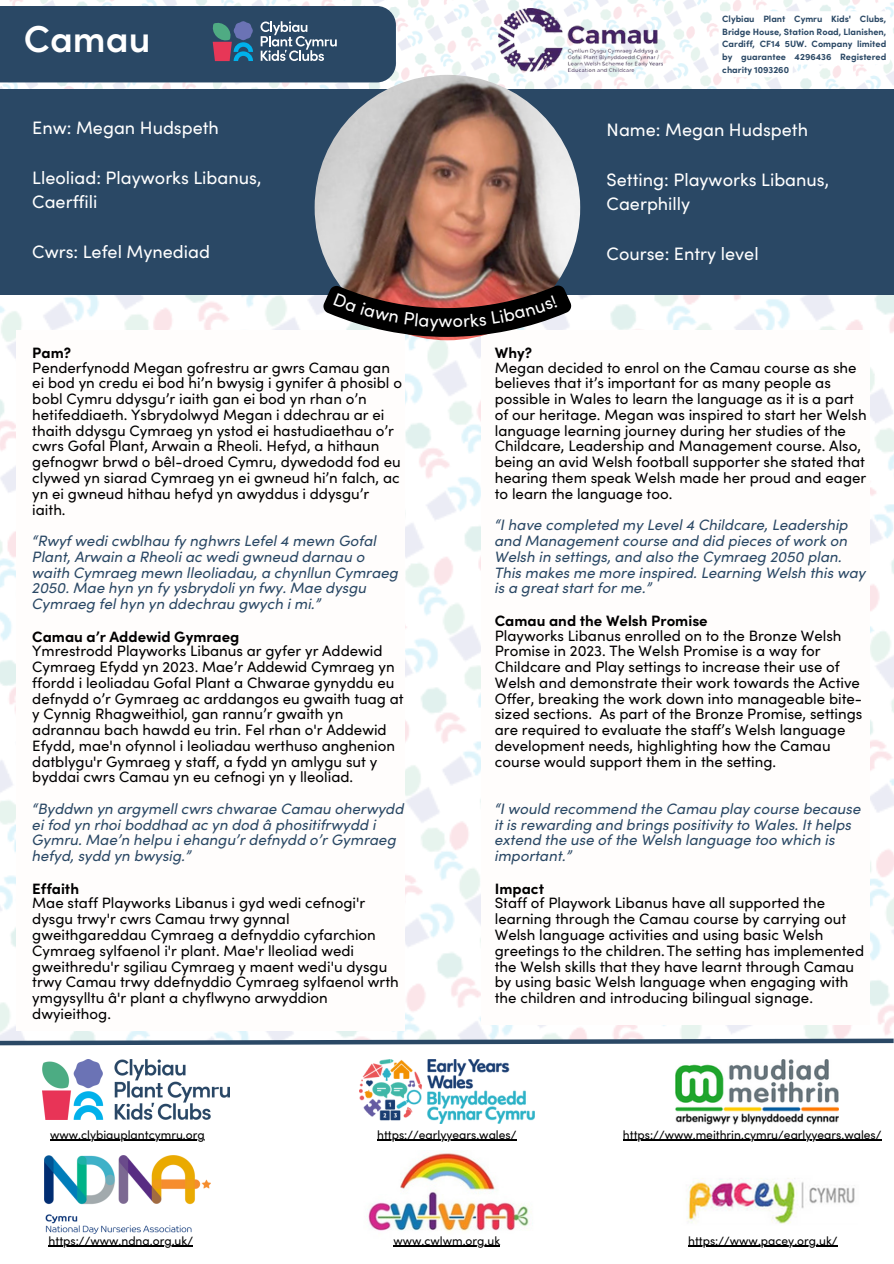
<style>
.page{position:relative;width:894px;height:1264px;background:#fff}
.page>*{position:absolute;margin:0;border:0;box-sizing:border-box;transform-origin:0 0}
.t1{font:600 37.5px "Sofia Pro";color:#fff}
.t2{font:18px/24.8px "Sofia Pro";color:#fff}
.t3{font:15px/15.6px "Sofia Pro";color:#000}
.t4{font:italic 15px/15.8px "Sofia Pro";color:#2a4865}
.t5{font:12px "Sofia Pro";color:#000}
.t6{font:700 9.15px/12.6px "Sofia Pro";color:#2a4865;text-align:justify}
.s1{font-weight:700}
</style>
<div class="page">
<img style="left:9px;top:0;width:884px;height:75px">
<img style="left:0;top:75px;width:893px;height:961px">
<div style="left:0;top:89px;width:893px;height:206px;background:#2a4865"></div>
<div style="left:0;top:6px;width:395px;height:76px;background:#2a4865"></div>
<div style="left:481px;top:330px;width:389px;height:694px;background:#fffdfc"></div>
<svg style="left:0;top:1036px;width:893px;height:10px"></svg>
<img style="left:42px;top:1059px;width:187px;height:60px">
<img style="left:359px;top:1059px;width:175px;height:64px">
<img style="left:675px;top:1059px;width:162px;height:66px">
<img style="left:44px;top:1155px;width:167px;height:78px">
<img style="left:367px;top:1150px;width:162px;height:81px">
<img style="left:686px;top:1178px;width:169px;height:46px">
<svg style="left:260px;top:21px;width:76px;height:40px"></svg>
<svg style="left:212px;top:21px;width:41px;height:40px"></svg>
<div style="left:16px;top:330px;width:389px;height:700px;background:#fffdfc"></div>
<img style="left:314px;top:75px;width:266px;height:265px;border-radius:50%">
<img style="left:498px;top:8px;width:164px;height:63px">
<hr style="left:50px;top:1139px;width:155px;height:1px;background:#000">
<hr style="left:377px;top:1139px;width:139px;height:1px;background:#000">
<hr style="left:622px;top:1139px;width:259px;height:1px;background:#000">
<hr style="left:49px;top:1245px;width:144px;height:1px;background:#000">
<hr style="left:393px;top:1245px;width:107px;height:1px;background:#000">
<hr style="left:688px;top:1245px;width:149px;height:1px;background:#000">
<svg style="left:718px;top:11px;width:171px;height:66px"></svg>
<svg style="left:323px;top:285px;width:248px;height:52px;background:#5c4542"></svg>
<p class="t1" style="left:24px;top:14px;width:128px">Camau</p>
<h1 class="t2" style="left:32px;top:115px;width:188px">Enw: Megan Hudspeth</h1>
<p class="t2" style="left:32px;top:165px;width:230px">Lleoliad: Playworks Libanus,<br>Caerffili</p>
<p class="t2" style="left:32px;top:239px;width:179px">Cwrs: Lefel Mynediad</p>
<h3 class="t3" style="left:32px;top:345px;width:371px"><span class="s1">Pam?<br></span>Penderfynodd Megan gofrestru ar gwrs Camau gan ei bod yn credu ei bod hi’n bwysig i gynifer â phosibl o bobl Cymru ddysgu’r iaith gan ei bod yn rhan o’n hetifeddiaeth. Ysbrydolwyd Megan i ddechrau ar ei thaith ddysgu Cymraeg yn ystod ei hastudiaethau o’r cwrs Gofal Plant, Arwain a Rheoli. Hefyd, a hithaun gefnogwr brwd o bêl-droed Cymru, dywedodd fod eu clywed yn siarad Cymraeg yn ei gwneud hi’n falch, ac yn ei gwneud hithau hefyd yn awyddus i ddysgu’r iaith.</h3>
<h3 class="t4" style="left:32px;top:532px;width:368px">“Rwyf wedi cwblhau fy nghwrs Lefel 4 mewn Gofal Plant, Arwain a Rheoli ac wedi gwneud darnau o waith Cymraeg mewn lleoliadau, a chynllun Cymraeg 2050. Mae hyn yn fy ysbrydoli yn fwy. Mae dysgu Cymraeg fel hyn yn ddechrau gwych i mi.”</h3>
<h3 class="t3" style="left:32px;top:628px;width:373px"><span class="s1">Camau a’r Addewid Gymraeg<br></span>Ymrestrodd Playworks Libanus ar gyfer yr Addewid Cymraeg Efydd yn 2023. Mae’r Addewid Cymraeg yn ffordd i leoliadau Gofal Plant a Chwarae gynyddu eu defnydd o’r Gymraeg ac arddangos eu gwaith tuag at y Cynnig Rhagweithiol, gan rannu’r gwaith yn adrannau bach hawdd eu trin. Fel rhan o'r Addewid Efydd, mae'n ofynnol i leoliadau werthuso anghenion datblygu'r Gymraeg y staff, a fydd yn amlygu sut y byddai cwrs Camau yn eu cefnogi yn y lleoliad.</h3>
<h3 class="t4" style="left:32px;top:800px;width:373px">“Byddwn yn argymell cwrs chwarae Camau oherwydd ei fod yn rhoi boddhad ac yn dod â phositifrwydd i Gymru. Mae’n helpu i ehangu’r defnydd o’r Gymraeg hefyd, sydd yn bwysig.”</h3>
<p class="t3" style="left:32px;top:880px;width:368px"><span class="s1">Effaith<br></span>Mae staff Playworks Libanus i gyd wedi cefnogi'r dysgu trwy'r cwrs Camau trwy gynnal gweithgareddau Cymraeg a defnyddio cyfarchion Cymraeg sylfaenol i'r plant. Mae'r lleoliad wedi gweithredu'r sgiliau Cymraeg y maent wedi'u dysgu trwy Camau trwy ddefnyddio Cymraeg sylfaenol wrth ymgysylltu â'r plant a chyflwyno arwyddion dwyieithog.</p>
<p class="t2" style="left:438px;top:308px;width:16px">w</p>
<h3 class="t6" style="left:722px;top:12px;width:165px">Clybiau Plant Cymru Kids' Clubs, Bridge House, Station Road, Llanishen, Cardiff, CF14 5UW. Company limited by guarantee 4296436 Registered charity 1093260</h3>
<h2 class="t2" style="left:606px;top:117px;width:203px">Name: Megan Hudspeth</h2>
<h2 class="t2" style="left:606px;top:167px;width:224px">Setting: Playworks Libanus,<br>Caerphilly</h2>
<h2 class="t2" style="left:606px;top:241px;width:153px">Course: Entry level</h2>
<h3 class="t3" style="left:494px;top:345px;width:373px"><span class="s1">Why?<br></span>Megan decided to enrol on the Camau course as she believes that it’s important for as many people as possible in Wales to learn the language as it is a part of our heritage. Megan was inspired to start her Welsh language learning journey during her studies of the Childcare, Leadership and Management course. Also, being an avid Welsh football supporter she stated that hearing them speak Welsh made her proud and eager to learn the language too.</h3>
<h3 class="t4" style="left:494px;top:517px;width:372px">“I have completed my Level 4 Childcare, Leadership and Management course and did pieces of work on Welsh in settings, and also the Cymraeg 2050 plan.<br>This makes me more inspired. Learning Welsh this way is a great start for me.”</h3>
<h3 class="t3" style="left:494px;top:612px;width:369px"><span class="s1">Camau and the Welsh Promise<br></span>Playworks Libanus enrolled on to the Bronze Welsh Promise in 2023. The Welsh Promise is a way for Childcare and Play settings to increase their use of Welsh and demonstrate their work towards the Active Offer, breaking the work down into manageable bite&shy;sized sections. As part of the Bronze Promise, settings are required to evaluate the staff’s Welsh language development needs, highlighting how the Camau course would support them in the setting.</h3>
<h3 class="t4" style="left:494px;top:800px;width:368px">“I would recommend the Camau play course because it is rewarding and brings positivity to Wales. It helps extend the use of the Welsh language too which is important.”</h3>
<h3 class="t3" style="left:494px;top:880px;width:371px"><span class="s1">Impact<br></span>Staff of Playwork Libanus have all supported the learning through the Camau course by carrying out Welsh language activities and using basic Welsh greetings to the children.The setting has implemented the Welsh skills that they have learnt through Camau by using basic Welsh language when engaging with the children and introducing bilingual signage.</h3>
<p class="t5" style="left:50px;top:1126px;width:156px">www.clybiauplantcymru.org</p>
<p class="t5" style="left:377px;top:1126px;width:141px">https://earlyyears.wales/</p>
<h2 class="t5" style="left:622px;top:1126px;width:260px">https://www.meithrin.cymru/earlyyears.wales/</h2>
<h2 class="t5" style="left:49px;top:1232px;width:146px">https://www.ndna.org.uk/</h2>
<h2 class="t5" style="left:393px;top:1232px;width:108px">www.cwlwm.org.uk</h2>
<h2 class="t5" style="left:688px;top:1232px;width:151px">https://www.pacey.org.uk/</h2>
</div>
